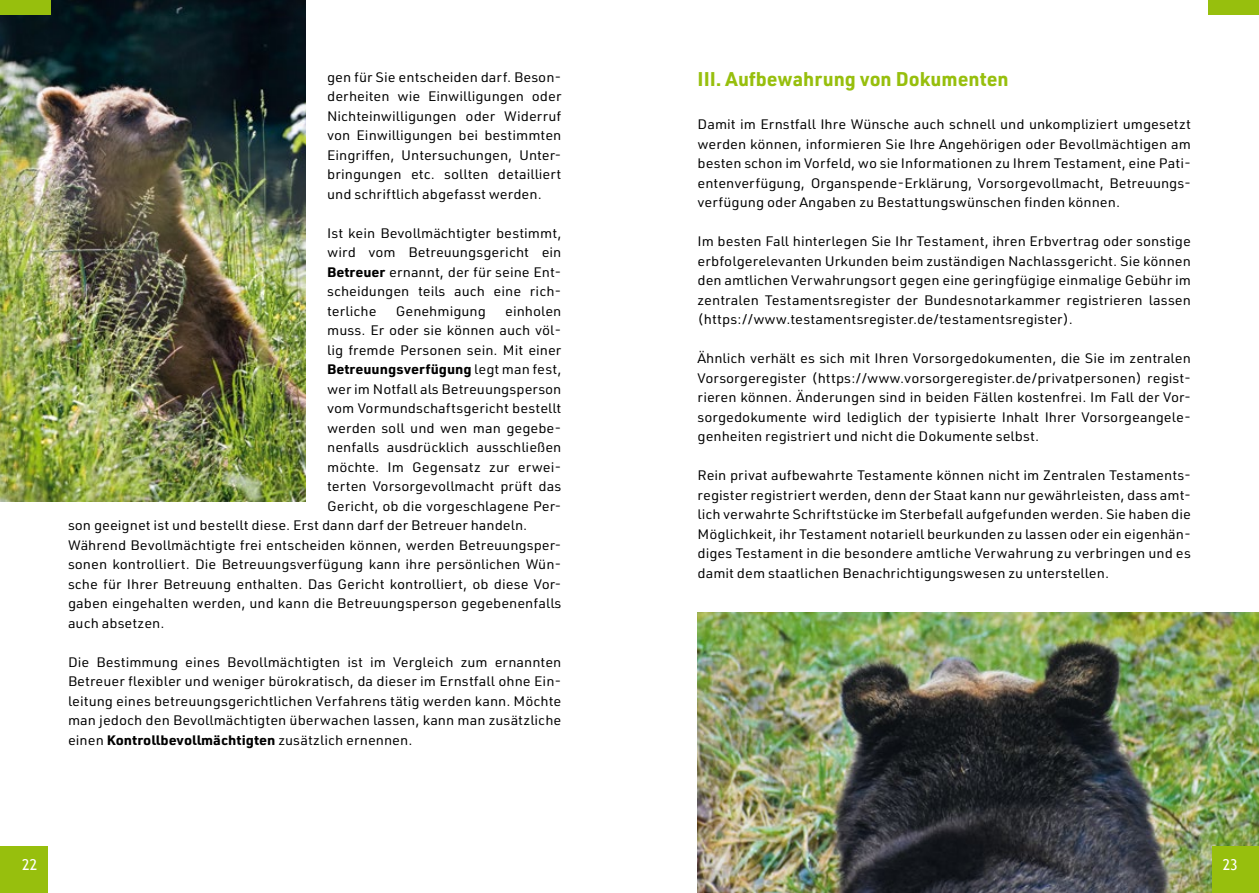
<style>
.page{position:relative;width:1259px;height:893px;background:#fff}
.page>*{position:absolute;margin:0;border:0;box-sizing:border-box;transform-origin:0 0}
.t1{font:700 19.5px "URWDIN";color:#97bf0d}
.t2{font:15px "Trebuchet MS";color:#fff;scale:.95 1}
.t3{font:13.5px/19.5px "URWDIN";color:#000;text-align:justify;scale:1.07 1}
.t4{font:700 13.5px "URWDIN";color:#000;scale:1.07 1}
.s1{font-weight:700}
.s2{font-weight:400}
</style>
<div class="page">
<img style="left:0;top:0;width:306px;height:502px">
<img style="left:697px;top:612px;width:562px;height:281px">
<div style="left:0;top:846px;width:48px;height:47px;background:#97bf0d"></div>
<div style="left:1212px;top:846px;width:47px;height:47px;background:#97bf0d"></div>
<div style="left:0;top:0;width:51px;height:15px;background:#97bf0d"></div>
<div style="left:1208px;top:0;width:51px;height:15px;background:#97bf0d"></div>
<p class="t3" style="left:327px;top:67px;width:220px">gen für Sie entscheiden darf. Beson&shy;derheiten wie Einwilligungen oder Nichteinwilligungen oder Widerruf von Einwilligungen bei bestimmten Eingriffen, Untersuchungen, Unter&shy;bringungen etc. sollten detailliert und schriftlich abgefasst werden.</p>
<p class="t3" style="left:327px;top:223px;width:220px">Ist kein Bevollmächtigter bestimmt, wird vom Betreuungsgericht ein <span class="s1">Betreuer</span> ernannt, der für seine Ent&shy;scheidungen teils auch eine rich&shy;terliche</p>
<p class="t3" style="left:396px;top:301px;width:86px">Genehmigung</p>
<p class="t3" style="left:505px;top:301px;width:54px">einholen</p>
<p class="t3" style="left:327px;top:320px;width:220px">muss. Er oder sie können auch völ-</p>
<p class="t3" style="left:327px;top:340px;width:220px">lig fremde Personen sein. Mit einer</p>
<p class="t4" style="left:327px;top:360px;width:220px">Betreuungsverfügung <span class="s2">legt man fest,</span></p>
<p class="t3" style="left:327px;top:379px;width:220px">wer im Notfall als Betreuungsperson</p>
<p class="t3" style="left:327px;top:398px;width:220px">vom Vormundschaftsgericht bestellt</p>
<p class="t3" style="left:327px;top:418px;width:220px">werden soll und wen man gegebe-</p>
<p class="t3" style="left:327px;top:437px;width:220px">nenfalls ausdrücklich ausschließen</p>
<p class="t3" style="left:327px;top:457px;width:220px">möchte. Im Gegensatz zur erwei-</p>
<p class="t3" style="left:327px;top:476px;width:220px">terten Vorsorgevollmacht prüft das</p>
<p class="t3" style="left:327px;top:496px;width:220px">Gericht, ob die vorgeschlagene Per-</p>
<p class="t3" style="left:68px;top:515px;width:428px">son geeignet ist und bestellt diese. Erst dann darf der Betreuer handeln.</p>
<p class="t3" style="left:68px;top:535px;width:462px">Während Bevollmächtigte frei entscheiden können, werden Betreuungsper-</p>
<p class="t3" style="left:68px;top:554px;width:462px">sonen kontrolliert. Die Betreuungsverfügung kann ihre persönlichen Wün-</p>
<p class="t3" style="left:68px;top:574px;width:462px">sche für Ihrer Betreuung enthalten. Das Gericht kontrolliert, ob diese Vor-</p>
<p class="t3" style="left:68px;top:593px;width:462px">gaben eingehalten werden, und kann die Betreuungsperson gegebenenfalls</p>
<p class="t3" style="left:68px;top:613px;width:89px">auch absetzen.</p>
<p class="t3" style="left:68px;top:652px;width:462px">Die Bestimmung eines Bevollmächtigten ist im Vergleich zum ernannten Betreuer flexibler und weniger bürokratisch, da dieser im Ernstfall ohne Ein&shy;leitung eines betreuungsgerichtlichen Verfahrens tätig werden kann. Möchte man jedoch den Bevollmächtigten überwachen lassen, kann man zusätzliche einen <span class="s1">Kontrollbevollmächtigten</span> zusätzlich ernennen.</p>
<h1 class="t1" style="left:697px;top:66px;width:312px">III. Aufbewahrung von Dokumenten</h1>
<p class="t3" style="left:697px;top:114px;width:462px">Damit im Ernstfall Ihre Wünsche auch schnell und unkompliziert umgesetzt werden können, informieren Sie Ihre Angehörigen oder Bevollmächtigen am besten schon im Vorfeld, wo sie Informationen zu Ihrem Testament, eine Pati&shy;entenverfügung, Organspende-Erklärung, Vorsorgevollmacht, Betreuungs&shy;verfügung oder Angaben zu Bestattungswünschen finden können.</p>
<p class="t3" style="left:697px;top:231px;width:463px">Im besten Fall hinterlegen Sie Ihr Testament, ihren Erbvertrag oder sonstige erbfolgerelevanten Urkunden beim zuständigen Nachlassgericht. Sie können den amtlichen Verwahrungsort gegen eine geringfügige einmalige Gebühr im zentralen Testamentsregister der Bundesnotarkammer registrieren lassen (https://www.testamentsregister. de/testamentsregister).</p>
<p class="t3" style="left:697px;top:348px;width:462px">Ähnlich verhält es sich mit Ihren Vorsorgedokumenten, die Sie im zentralen Vorsorgeregister (https://www.vorsorgeregister. de/privatpersonen) regist&shy;rieren können. Änderungen sind in beiden Fällen kostenfrei. Im Fall der Vor&shy;sorgedokumente wird lediglich der typisierte Inhalt Ihrer Vorsorgeangele&shy;genheiten registriert und nicht die Dokumente selbst.</p>
<p class="t3" style="left:697px;top:465px;width:462px">Rein privat aufbewahrte Testamente können nicht im Zentralen Testaments&shy;register registriert werden, denn der Staat kann nur gewährleisten, dass amt&shy;lich verwahrte Schriftstücke im Sterbefall aufgefunden werden. Sie haben die Möglichkeit, ihr Testament notariell beurkunden zu lassen oder ein eigenhän&shy;diges Testament in die besondere amtliche Verwahrung zu verbringen und es damit dem staatlichen Benachrichtigungswesen zu unterstellen.</p>
<p class="t2" style="left:22px;top:856px;width:17px">22</p>
<p class="t2" style="left:1222px;top:856px;width:17px">23</p>
</div>
